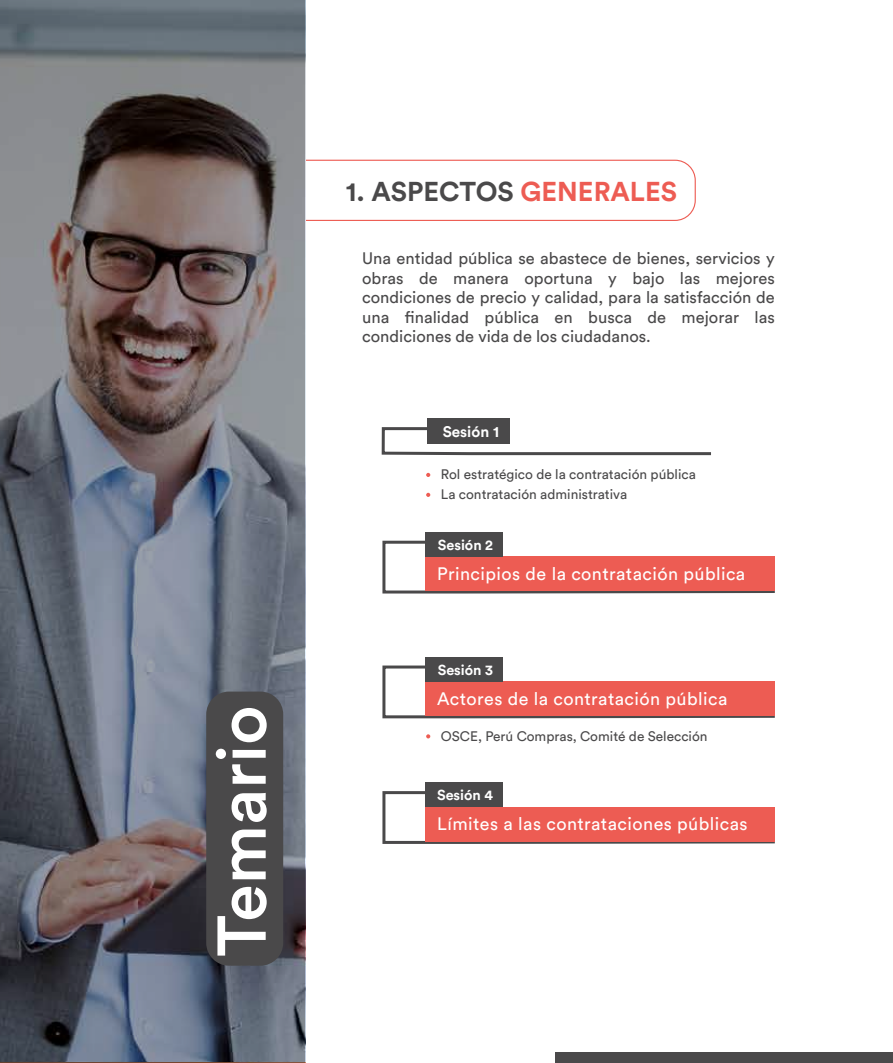
<style>
.page{position:relative;width:893px;height:1063px;background:#fff}
.page>*{position:absolute;margin:0;border:0;box-sizing:border-box;transform-origin:0 0}
.t1{font:500 67.95px "Circular Std";color:#fff}
.t2{font:700 27px "Circular Std";color:#4a494a}
.t3{font:17.85px "Circular Std";letter-spacing:.025em;color:#fff}
.t4{font:16.5px/19.5px "Circular Std";color:#4a494a;text-align:justify}
.t5{font:700 15.15px "Circular Std";color:#fff}
.t6{font:700 14.4px "Circular Std";color:#fff}
.t7{font:13.65px/19.8px "Circular Std";color:#4a494a}
.s1{color:#ed5c53}
</style>
<div class="page">
<svg style="left:0;top:160px;width:696px;height:61px"></svg>
<div style="left:556px;top:1052px;width:337px;height:11px;background:#4a494a"></div>
<svg style="left:1px;top:0;width:304px;height:1063px;background:#696a72"></svg>
<div style="left:206px;top:692px;width:77px;height:274px;background:#4a494a;border-radius:23px"></div>
<svg style="left:382px;top:539px;width:393px;height:55px"></svg>
<div style="left:426px;top:556px;width:349px;height:35px;background:#ed5c53"></div>
<div style="left:426px;top:532px;width:77px;height:24px;background:#4a494a"></div>
<svg style="left:382px;top:664px;width:393px;height:55px"></svg>
<div style="left:426px;top:681px;width:349px;height:35px;background:#ed5c53"></div>
<div style="left:426px;top:657px;width:77px;height:24px;background:#4a494a"></div>
<svg style="left:382px;top:790px;width:393px;height:54px"></svg>
<div style="left:426px;top:807px;width:349px;height:34px;background:#ed5c53"></div>
<div style="left:426px;top:783px;width:77px;height:24px;background:#4a494a"></div>
<svg style="left:426px;top:473px;width:4px;height:4px"></svg>
<svg style="left:426px;top:734px;width:4px;height:4px"></svg>
<svg style="left:426px;top:493px;width:4px;height:4px"></svg>
<svg style="left:381px;top:427px;width:330px;height:29px"></svg>
<div style="left:427px;top:418px;width:83px;height:26px;background:#4a494a"></div>
<h1 class="t1" style="left:199px;top:956px;width:253px;rotate:-90deg">Temario</h1>
<h2 class="t2" style="left:346px;top:174px;width:333px">1. ASPECTOS <span class="s1">GENERALES</span></h2>
<p class="t4" style="left:362px;top:248px;width:414px">Una entidad pública se abastece de bienes, servicios y obras de manera oportuna y bajo las mejores condiciones de precio y calidad, para la satisfacción de una finalidad pública en busca de mejorar las condiciones de vida de los ciudadanos.</p>
<p class="t5" style="left:443px;top:422px;width:58px">Sesión 1</p>
<p class="t7" style="left:441px;top:464px;width:256px">Rol estratégico de la contratación pública<br>La contratación administrativa</p>
<p class="t6" style="left:438px;top:535px;width:57px">Sesión 2</p>
<p class="t3" style="left:437px;top:563px;width:310px">Principios de la contratación pública</p>
<p class="t6" style="left:438px;top:660px;width:57px">Sesión 3</p>
<p class="t3" style="left:437px;top:688px;width:292px">Actores de la contratación pública</p>
<p class="t7" style="left:441px;top:726px;width:268px">OSCE, Perú Compras, Comité de Selección</p>
<p class="t6" style="left:437px;top:786px;width:57px">Sesión 4</p>
<p class="t3" style="left:437px;top:813px;width:312px">Límites a las contrataciones públicas</p>
</div>
